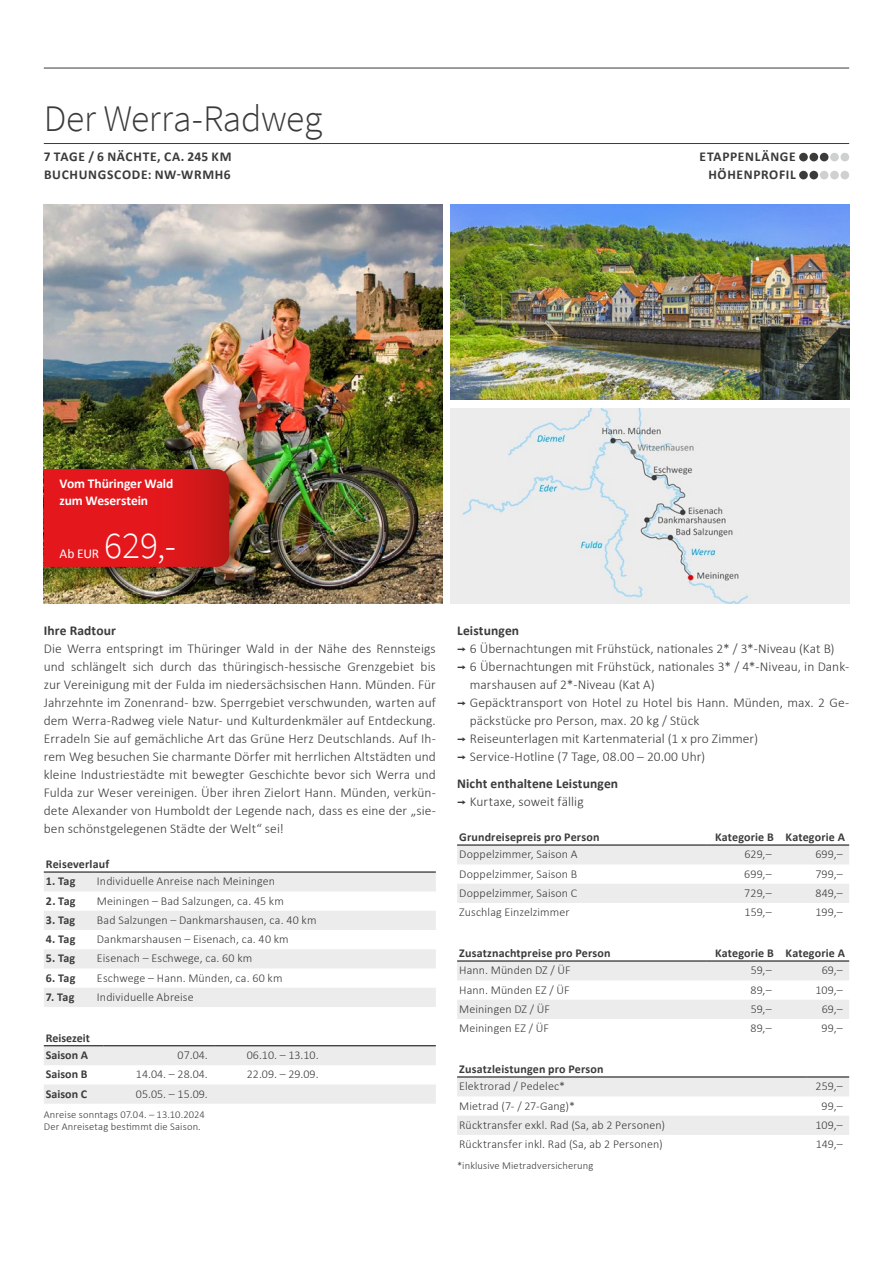
<style>
.page{position:relative;width:893px;height:1263px;background:#fff}
.page>*{position:absolute;margin:0;border:0;box-sizing:border-box;transform-origin:0 0}
.t1{font:300 37.5px "Source Sans Pro";letter-spacing:-.01em;color:#3b3b3a}
.t2{font:300 37.5px "Source Sans Pro";color:#fff}
.t3{font:300 13.5px/18px "Calibri";letter-spacing:.005em;color:#3b3b3a;text-align:justify}
.t4{font:700 13.5px/18px "Calibri";letter-spacing:.01em;color:#3b3b3a}
.t5{font:700 13.5px/18px "Calibri";letter-spacing:.035em;color:#3b3b3a}
.t6{font:700 13.5px/17.2px "Calibri";letter-spacing:-.005em;color:#fff}
.t7{font:13.5px "Calibri";color:#fff}
.t8{font:300 12px "Calibri";letter-spacing:.01em;color:#3b3b3a}
.t9{font:700 12px/17.7px "Calibri";letter-spacing:.015em;color:#3b3b3a}
.t10{font:300 10.5px/12px "Calibri";letter-spacing:.015em;color:#3b3b3a}
.s1{font-family:"Interstate";font-weight:400}
.s2{font-weight:300}
</style>
<div class="page">
<img style="left:44px;top:204px;width:398px;height:400px">
<img style="left:451px;top:204px;width:398px;height:196px">
<img style="left:451px;top:408px;width:398px;height:196px">
<div style="left:40px;top:463px;width:204px;height:116px;background:#000;opacity:.45"></div>
<svg style="left:44px;top:469px;width:185px;height:98px;background:#dc171b"></svg>
<hr style="left:44px;top:143px;width:805px;height:1px;background:#3b3b3a">
<hr style="left:44px;top:68px;width:805px;height:1px;background:#3b3b3a">
<div style="left:799px;top:153px;width:9px;height:8px;background:#3b3b3a;border-radius:50%"></div>
<div style="left:809px;top:153px;width:9px;height:8px;background:#3b3b3a;border-radius:50%"></div>
<div style="left:820px;top:153px;width:8px;height:8px;background:#3b3b3a;border-radius:50%"></div>
<div style="left:830px;top:153px;width:9px;height:8px;background:#cfd0d0;border-radius:50%"></div>
<div style="left:840px;top:153px;width:9px;height:8px;background:#cfd0d0;border-radius:50%"></div>
<div style="left:799px;top:171px;width:9px;height:8px;background:#3b3b3a;border-radius:50%"></div>
<div style="left:809px;top:171px;width:9px;height:8px;background:#3b3b3a;border-radius:50%"></div>
<div style="left:820px;top:171px;width:8px;height:8px;background:#cfd0d0;border-radius:50%"></div>
<div style="left:830px;top:171px;width:9px;height:8px;background:#cfd0d0;border-radius:50%"></div>
<div style="left:840px;top:171px;width:9px;height:8px;background:#cfd0d0;border-radius:50%"></div>
<svg style="left:44px;top:873px;width:392px;height:134px;fill:#ececed"></svg>
<hr style="left:44px;top:872px;width:51px;height:1px;background:#000">
<hr style="left:95px;top:872px;width:341px;height:1px;background:#000">
<svg style="left:44px;top:1046px;width:392px;height:58px"></svg>
<hr style="left:44px;top:1045px;width:59px;height:1px;background:#000">
<hr style="left:103px;top:1045px;width:111px;height:1px;background:#000">
<hr style="left:214px;top:1045px;width:111px;height:1px;background:#000">
<hr style="left:325px;top:1045px;width:111px;height:1px;background:#000">
<svg style="left:457px;top:846px;width:392px;height:57px"></svg>
<hr style="left:457px;top:845px;width:250px;height:1px;background:#000">
<hr style="left:707px;top:845px;width:71px;height:1px;background:#000">
<hr style="left:778px;top:845px;width:71px;height:1px;background:#000">
<svg style="left:457px;top:962px;width:392px;height:57px"></svg>
<hr style="left:457px;top:961px;width:250px;height:1px;background:#000">
<hr style="left:707px;top:961px;width:71px;height:1px;background:#000">
<hr style="left:778px;top:961px;width:71px;height:1px;background:#000">
<svg style="left:457px;top:1078px;width:392px;height:57px"></svg>
<hr style="left:457px;top:1077px;width:349px;height:1px;background:#000">
<hr style="left:806px;top:1077px;width:43px;height:1px;background:#000">
<h1 class="t1" style="left:44px;top:96px;width:280px">Der Werra-Radweg</h1>
<p class="t5" style="left:44px;top:147px;width:189px">7 TAGE / 6 NÄCHTE, CA. 245 KM<br>BUCHUNGSCODE: NW-WRMH6</p>
<p class="t5" style="left:700px;top:147px;width:98px;text-align:right">ETAPPENLÄNGE<br>HÖHENPROFIL</p>
<p class="t6" style="left:60px;top:474px;width:115px">Vom Thüringer Wald zum Weserstein</p>
<h1 class="t2" style="left:104px;top:522px;width:73px">629,-</h1>
<p class="t7" style="left:60px;top:544px;width:41px">Ab EUR</p>
<p class="t4" style="left:44px;top:621px;width:74px">Ihre Radtour</p>
<p class="t3" style="left:44px;top:640px;width:394px">Die Werra entspringt im Thüringer Wald in der Nähe des Rennsteigs und schlängelt sich durch das thüringisch-hessische Grenzgebiet bis zur Vereinigung mit der Fulda im niedersächsischen Hann. Münden. Für Jahrzehnte im Zonenrand- bzw. Sperrgebiet verschwunden, warten auf dem Werra-Radweg viele Natur- und Kulturdenkmäler auf Entdeckung.<br>Erradeln Sie auf gemächliche Art das Grüne Herz Deutschlands. Auf Ih&shy;rem Weg besuchen Sie charmante Dörfer mit herrlichen Altstädten und kleine Industriestädte mit bewegter Geschichte bevor sich Werra und Fulda zur Weser vereinigen. Über ihren Zielort Hann. Münden, verkün&shy;dete Alexander von Humboldt der Legende nach, dass es eine der „sie&shy;ben schönstgelegenen Städte der Welt“ sei!</p>
<p class="t9" style="left:46px;top:854px;width:65px">Reiseverlauf</p>
<p class="t9" style="left:46px;top:872px;width:31px">1. Tag</p>
<p class="t8" style="left:97px;top:874px;width:180px">Individuelle Anreise nach Meiningen</p>
<p class="t9" style="left:46px;top:891px;width:31px">2. Tag</p>
<p class="t8" style="left:97px;top:893px;width:188px">Meiningen – Bad Salzungen, ca. 45 km</p>
<p class="t9" style="left:46px;top:911px;width:31px">3. Tag</p>
<p class="t8" style="left:97px;top:912px;width:221px">Bad Salzungen – Dankmarshausen, ca. 40 km</p>
<p class="t9" style="left:46px;top:930px;width:31px">4. Tag</p>
<p class="t8" style="left:97px;top:932px;width:193px">Dankmarshausen – Eisenach, ca. 40 km</p>
<p class="t9" style="left:46px;top:949px;width:31px">5. Tag</p>
<p class="t8" style="left:97px;top:951px;width:157px">Eisenach – Eschwege, ca. 60 km</p>
<p class="t9" style="left:46px;top:968px;width:31px">6. Tag</p>
<p class="t8" style="left:97px;top:970px;width:187px">Eschwege – Hann. Münden, ca. 60 km</p>
<p class="t9" style="left:46px;top:988px;width:30px">7. Tag</p>
<p class="t8" style="left:97px;top:989px;width:98px">Individuelle Abreise</p>
<p class="t9" style="left:46px;top:1028px;width:45px">Reisezeit<br>Saison A</p>
<p class="t8" style="left:178px;top:1048px;width:32px">07.04.</p>
<p class="t8" style="left:247px;top:1048px;width:73px">06.10. – 13.10.</p>
<p class="t9" style="left:46px;top:1065px;width:43px">Saison B</p>
<p class="t8" style="left:136px;top:1067px;width:73px">14.04. – 28.04.</p>
<p class="t8" style="left:247px;top:1067px;width:73px">22.09. – 29.09.</p>
<p class="t9" style="left:46px;top:1084px;width:43px">Saison C</p>
<p class="t8" style="left:136px;top:1086px;width:73px">05.05. – 15.09.</p>
<p class="t10" style="left:44px;top:1109px;width:162px">Anreise sonntags 07.04. – 13.10.2024<br>Der Anreisetag bestimmt die Saison.</p>
<p class="t4" style="left:457px;top:621px;width:64px">Leistungen</p>
<p class="t3" style="left:457px;top:640px;width:379px"><span class="s1">¬</span> 6 Übernachtungen mit Frühstück, nationales 2* / 3*-Niveau (Kat B)</p>
<p class="t3" style="left:457px;top:658px;width:394px"><span class="s1">¬</span> 6 Übernachtungen mit Frühstück, nationales 3* / 4*-Niveau, in Dank-</p>
<p class="t3" style="left:470px;top:676px;width:186px">marshausen auf 2*-Niveau (Kat A)</p>
<p class="t3" style="left:457px;top:694px;width:394px"><span class="s1">¬</span> Gepäcktransport von Hotel zu Hotel bis Hann. Münden, max. 2 Ge-</p>
<p class="t3" style="left:470px;top:712px;width:231px">päckstücke pro Person, max. 20 kg / Stück</p>
<p class="t3" style="left:457px;top:730px;width:302px"><span class="s1">¬</span> Reiseunterlagen mit Kartenmaterial (1 x pro Zimmer)</p>
<p class="t3" style="left:457px;top:748px;width:250px"><span class="s1">¬</span> Service-Hotline (7 Tage, 08.00 – 20.00 Uhr)</p>
<p class="t4" style="left:457px;top:774px;width:163px">Nicht enthaltene Leistungen <span class="s1">¬</span> <span class="s2">Kurtaxe, soweit fällig</span></p>
<p class="t9" style="left:459px;top:827px;width:142px">Grundreisepreis pro Person</p>
<p class="t9" style="left:715px;top:827px;width:131px">Kategorie B Kategorie A</p>
<p class="t8" style="left:459px;top:847px;width:120px">Doppelzimmer, Saison A</p>
<p class="t8" style="left:744px;top:847px;width:29px">629,–</p>
<p class="t8" style="left:815px;top:847px;width:29px">699,–</p>
<p class="t8" style="left:459px;top:866px;width:120px">Doppelzimmer, Saison B</p>
<p class="t8" style="left:744px;top:866px;width:29px">699,–</p>
<p class="t8" style="left:815px;top:866px;width:29px">799,–</p>
<p class="t8" style="left:459px;top:885px;width:120px">Doppelzimmer, Saison C</p>
<p class="t8" style="left:744px;top:885px;width:29px">729,–</p>
<p class="t8" style="left:815px;top:885px;width:29px">849,–</p>
<p class="t8" style="left:459px;top:905px;width:112px">Zuschlag Einzelzimmer</p>
<p class="t8" style="left:744px;top:905px;width:29px">159,–</p>
<p class="t8" style="left:815px;top:905px;width:29px">199,–</p>
<p class="t9" style="left:459px;top:943px;width:153px">Zusatznachtpreise pro Person</p>
<p class="t9" style="left:715px;top:943px;width:131px">Kategorie B Kategorie A</p>
<p class="t8" style="left:459px;top:963px;width:113px">Hann. Münden DZ / ÜF</p>
<p class="t8" style="left:751px;top:963px;width:22px">59,–</p>
<p class="t8" style="left:822px;top:963px;width:23px">69,–</p>
<p class="t8" style="left:459px;top:982px;width:112px">Hann. Münden EZ / ÜF</p>
<p class="t8" style="left:750px;top:982px;width:23px">89,–</p>
<p class="t8" style="left:815px;top:982px;width:29px">109,–</p>
<p class="t8" style="left:459px;top:1001px;width:92px">Meiningen DZ / ÜF</p>
<p class="t8" style="left:751px;top:1001px;width:22px">59,–</p>
<p class="t8" style="left:822px;top:1001px;width:23px">69,–</p>
<p class="t8" style="left:459px;top:1021px;width:91px">Meiningen EZ / ÜF</p>
<p class="t8" style="left:750px;top:1021px;width:23px">89,–</p>
<p class="t8" style="left:821px;top:1021px;width:23px">99,–</p>
<p class="t9" style="left:459px;top:1059px;width:146px">Zusatzleistungen pro Person</p>
<p class="t8" style="left:459px;top:1079px;width:107px">Elektrorad / Pedelec*</p>
<p class="t8" style="left:816px;top:1079px;width:29px">259,–</p>
<p class="t8" style="left:459px;top:1098px;width:117px">Mietrad (7- / 27-Gang)*</p>
<p class="t8" style="left:822px;top:1098px;width:23px">99,–</p>
<p class="t8" style="left:459px;top:1117px;width:207px">Rücktransfer exkl. Rad (Sa, ab 2 Personen)</p>
<p class="t8" style="left:815px;top:1117px;width:29px">109,–</p>
<p class="t8" style="left:459px;top:1137px;width:205px">Rücktransfer inkl. Rad (Sa, ab 2 Personen)</p>
<p class="t8" style="left:816px;top:1137px;width:28px">149,–</p>
<p class="t10" style="left:457px;top:1159px;width:138px">*inklusive Mietradversicherung</p>
</div>
